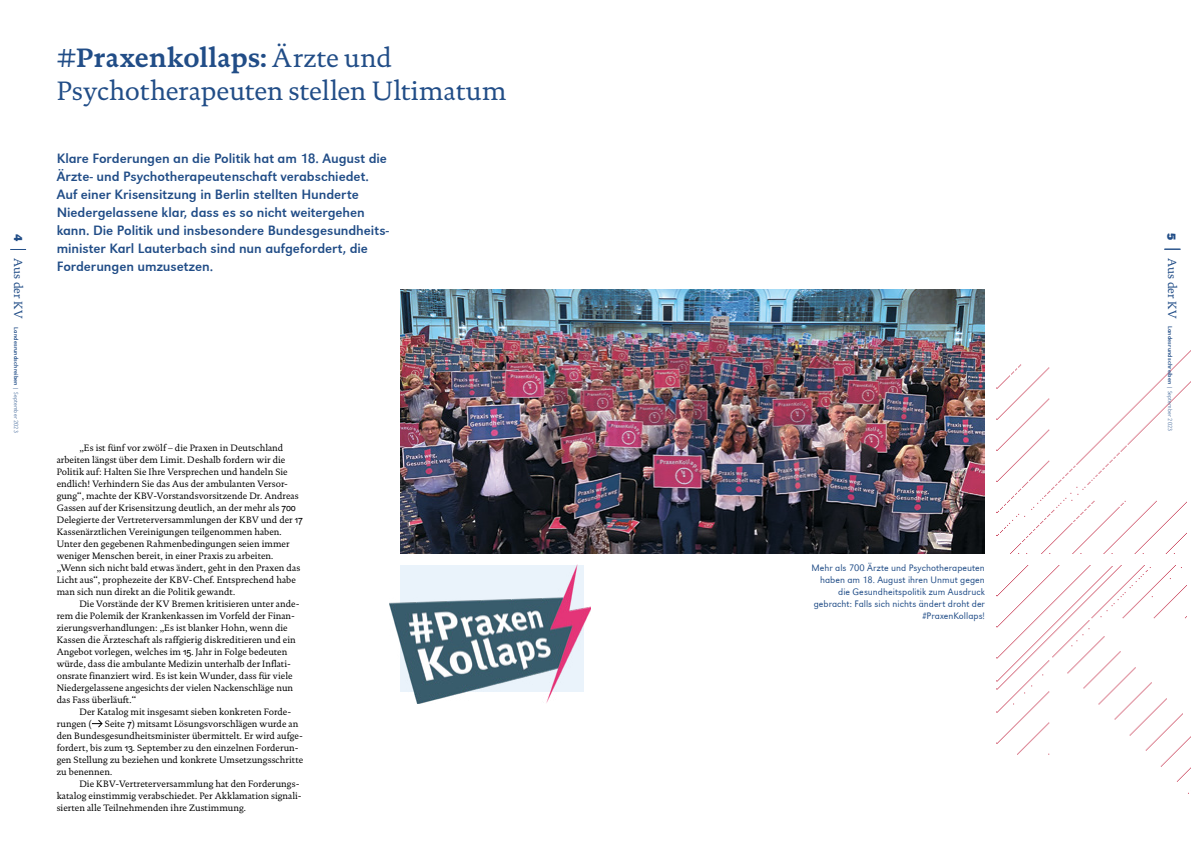
<style>
.page{position:relative;width:1191px;height:842px;background:#fff}
.page>*{position:absolute;margin:0;border:0;box-sizing:border-box;transform-origin:0 0}
.t1{font:27px/33px "DTL Documenta TOT";color:#214d87}
.t2{font:14px/18px "URW Grotesk";letter-spacing:-.005em;color:#214d87}
.t3{font:700 12px "URW Grotesk";color:#214d87}
.t4{font:300 9.7px/12px "URW Grotesk";letter-spacing:.005em;color:#214d87;text-align:right}
.t5{font:9.4px/12px "DTL Documenta TOT";color:#000}
.t6{font:6px "URW Grotesk";letter-spacing:.025em;color:#214d87}
.s1{font-weight:700}
.s2{font-family:"DTL Documenta TOT";font-size:12px}
.s3{font-weight:300;font-stretch:expanded}
.s4{font-family:"Arial";font-size:9px}
</style>
<div class="page">
<img style="left:389px;top:565px;width:202px;height:138px">
<img style="left:401px;top:289px;width:584px;height:264px">
<img style="left:996px;top:565px;width:195px;height:229px">
<img style="left:996px;top:248px;width:195px;height:306px">
<svg style="left:1164px;top:249px;width:16px;height:1px"></svg>
<svg style="left:10px;top:249px;width:16px;height:1px"></svg>
<svg style="left:92px;top:720px;width:11px;height:7px"></svg>
<h1 class="t1" style="left:57px;top:42px;width:451px"><span class="s1">#Praxenkollaps:</span> Ärzte und<br>Psychotherapeuten stellen Ultimatum</h1>
<p class="t2" style="left:57px;top:150px;width:334px">Klare Forderungen an die Politik hat am 18. August die Ärzte- und Psychotherapeutenschaft verabschiedet.<br>Auf einer Krisensitzung in Berlin stellten Hunderte Niedergelassene klar, dass es so nicht weitergehen kann. Die Politik und insbesondere Bundesgesundheits&shy;minister Karl Lauterbach sind nun aufgefordert, die Forderungen umzusetzen.</p>
<p class="t3" style="left:25px;top:234px;width:9px;rotate:90deg">4</p>
<p class="t3" style="left:1178px;top:233px;width:9px;rotate:90deg">5</p>
<p class="t6" style="left:1173px;top:258px;width:175px;rotate:90deg"><span class="s2">Aus der KV</span> Landesrundschreiben | <span class="s3">September 2023</span></p>
<p class="t6" style="left:20px;top:258px;width:176px;rotate:90deg"><span class="s2">Aus der KV</span> Landesrundschreiben | <span class="s3">September 2023</span></p>
<p class="t5" style="left:57px;top:442px;width:248px;text-indent:23px">„Es ist fünf vor zwölf – die Praxen in Deutschland arbeiten längst über dem Limit. Deshalb fordern wir die Politik auf: Halten Sie Ihre Versprechen und handeln Sie endlich! Verhindern Sie das Aus der ambulanten Versor&shy;gung“, machte der KBV-Vorstandsvorsitzende Dr. Andreas Gassen auf der Krisensitzung deutlich, an der mehr als <span class="s4">700<br></span>Delegierte der Vertreterversammlungen der KBV und der <span class="s4">17<br></span>Kassenärztlichen Vereinigungen teilgenommen haben.<br>Unter den gegebenen Rahmenbedingungen seien immer weniger Menschen bereit, in einer Praxis zu arbeiten. „Wenn sich nicht bald etwas ändert, geht in den Praxen das Licht aus“, prophezeite der KBV-Chef. Entsprechend habe man sich nun direkt an die Politik gewandt.</p>
<p class="t5" style="left:57px;top:598px;width:244px;text-indent:23px">Die Vorstände der KV Bremen kritisieren unter ande&shy;rem die Polemik der Krankenkassen im Vorfeld der Finan&shy;zierungsverhandlungen: „Es ist blanker Hohn, wenn die Kassen die Ärzteschaft als raffgierig diskreditieren und ein Angebot vorlegen, welches im <span class="s4">15</span>. Jahr in Folge bedeuten würde, dass die ambulante Medizin unterhalb der Inflati&shy;onsrate finanziert wird. Es ist kein Wunder, dass für viele Niedergelassene angesichts der vielen Nackenschläge nun das Fass überläuft.“</p>
<p class="t5" style="left:57px;top:706px;width:236px;text-indent:23px">Der Katalog mit insgesamt sieben konkreten Forde&shy;rungen (</p>
<p class="t5" style="left:57px;top:718px;width:248px;text-indent:48px">Seite <span class="s4">7</span>) mitsamt Lösungsvorschlägen wurde an den Bundesgesundheitsminister übermittelt. Er wird aufge&shy;fordert, bis zum <span class="s4">13</span>. September zu den einzelnen Forderun&shy;gen Stellung zu beziehen und konkrete Umsetzungsschritte zu benennen.</p>
<p class="t5" style="left:57px;top:778px;width:246px;text-indent:23px">Die KBV-Vertreterversammlung hat den Forderungs&shy;katalog einstimmig verabschiedet. Per Akklamation signali&shy;sierten alle Teilnehmenden ihre Zustimmung.</p>
<p class="t4" style="left:811px;top:562px;width:175px">Mehr als 700 Ärzte und Psychotherapeuten haben am 18. August ihren Unmut gegen die Gesundheitspolitik zum Ausdruck gebracht: Falls sich nichts ändert droht der #PraxenKollaps!</p>
</div>
